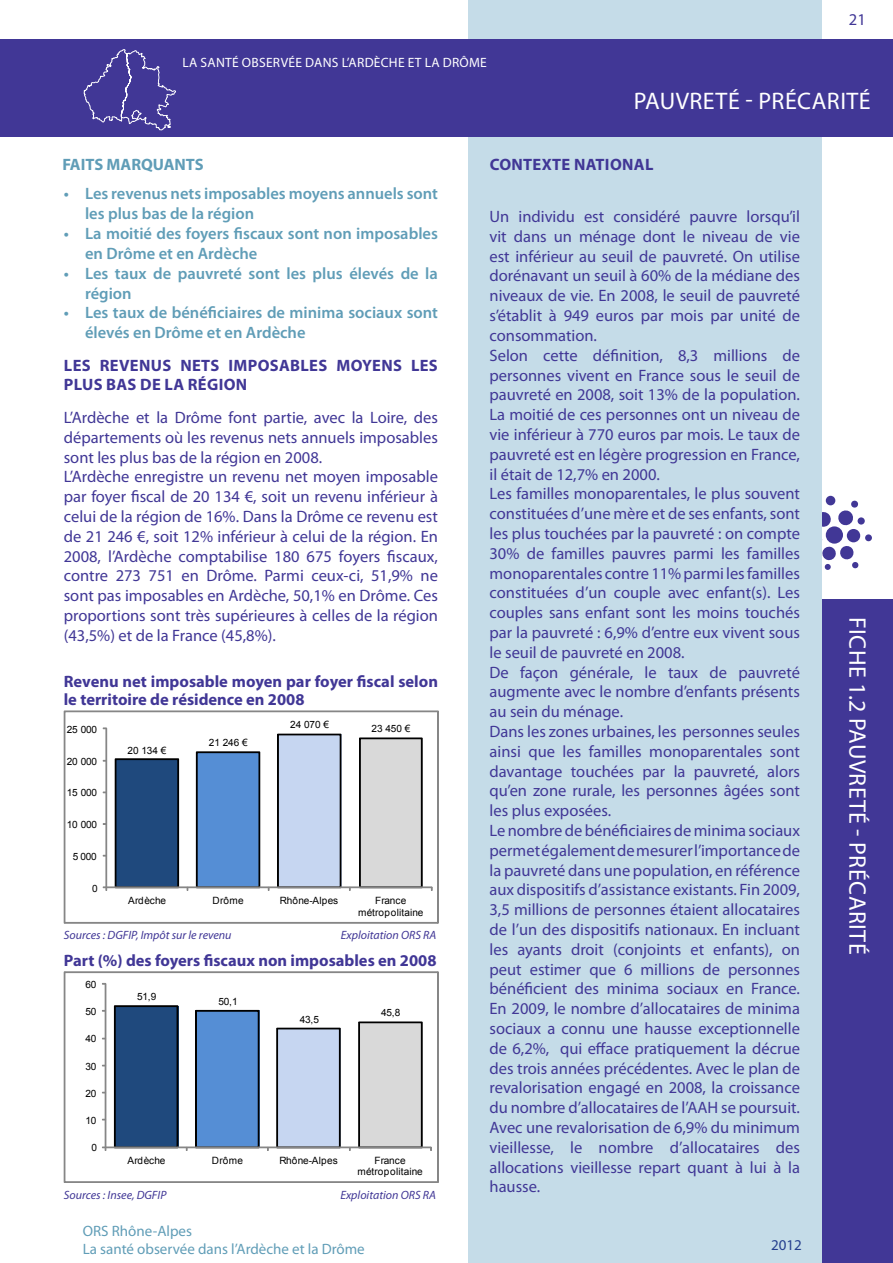
<style>
.page{position:relative;width:893px;height:1263px;background:#fff}
.page>*{position:absolute;margin:0;border:0;box-sizing:border-box;transform-origin:0 0}
.Titre_sommaire{font:24px "Myriad Pro";letter-spacing:.02em;color:#fff}
.Titre_fiche{font:24px "Myriad Pro";letter-spacing:.02em;color:#fff}
.t1{font:16.5px/19.8px "Myriad Pro";color:#413796;text-align:justify}
.Faits_marquants{font:600 16.5px/19.8px "Myriad Pro";color:#609db7}
.Titre_Graph_Tab{font:700 16.5px/18px "Myriad Pro";color:#413796}
.Titre{font:700 16.5px "Myriad Pro";letter-spacing:.02em;color:#413796}
.t2{font:700 16.5px "Myriad Pro";color:#609db7}
.Bas_de_page{font:15px "Myriad Pro";color:#609db7}
.Num_fiche{font:15px "Myriad Pro";color:#253f8e}
.t3{font:13.5px "Myriad Pro";letter-spacing:.02em;color:#fff}
.Sources{font:italic 12px "Myriad Pro";color:#413796}
.t4{font:10.05px "Arial";letter-spacing:-.02em;color:#000}
.t5{font:10.05px/11.6px "Arial";letter-spacing:.01em;color:#000;text-align:center}
.t6{font:10.05px "Arial";letter-spacing:.005em;color:#000}
</style>
<div class="page">
<div style="left:820px;top:600px;width:73px;height:663px;background:#413796"></div>
<div style="left:865px;top:534px;width:7px;height:7px;background:#413796;border-radius:50%"></div>
<div style="left:858px;top:517px;width:7px;height:8px;background:#413796;border-radius:50%"></div>
<div style="left:826px;top:496px;width:9px;height:9px;background:#413796;border-radius:50%"></div>
<svg style="left:821px;top:500px;width:38px;height:70px"></svg>
<div style="left:468px;top:0;width:353px;height:1263px;background:#c5dce8"></div>
<div style="left:0;top:40px;width:893px;height:97px;background:#413796"></div>
<svg style="left:84px;top:49px;width:92px;height:81px"></svg>
<svg style="left:64px;top:711px;width:374px;height:212px"></svg>
<svg style="left:64px;top:972px;width:374px;height:210px"></svg>
<p class="t3" style="left:183px;top:54px;width:306px">La santé observée dans l’ardèche et la Drôme</p>
<p class="t1" style="left:849px;top:9px;width:18px">21</p>
<p class="Titre_fiche" style="left:634px;top:86px;width:238px">pauvreté - précarité</p>
<p class="t2" style="left:62px;top:154px;width:143px">FAITS MARQUANTS</p>
<p class="Faits_marquants" style="left:85px;top:184px;width:354px;text-indent:-21px">• Les revenus nets imposables moyens annuels sont les plus bas de la région</p>
<p class="Faits_marquants" style="left:85px;top:223px;width:354px;text-indent:-21px">• La moitié des foyers fiscaux sont non imposables en Drôme et en Ardèche</p>
<p class="Faits_marquants" style="left:85px;top:263px;width:354px;text-indent:-21px">• Les taux de pauvreté sont les plus élevés de la région</p>
<p class="Faits_marquants" style="left:85px;top:302px;width:354px;text-indent:-21px">• Les taux de bénéficiaires de minima sociaux sont élevés en Drôme et en Ardèche</p>
<p class="Titre" style="left:64px;top:354px;width:87px">Les revenus</p>
<p class="Titre" style="left:180px;top:354px;width:257px">nets imposables moyens les</p>
<p class="Titre" style="left:64px;top:374px;width:20px">plus</p>
<p class="Titre" style="left:106px;top:374px;width:140px">bas de la région</p>
<p class="t1" style="left:64px;top:407px;width:376px">L’Ardèche et la Drôme font partie, avec la Loire, des départements où les revenus nets annuels imposables sont les plus bas de la région en 2008.</p>
<p class="t1" style="left:64px;top:467px;width:376px">L’Ardèche enregistre un revenu net moyen imposable par foyer fiscal de 20 134 €, soit un revenu inférieur à celui de la région de 16%. Dans la Drôme ce revenu est de 21 246 €, soit 12% inférieur à celui de la région. En 2008, l’Ardèche comptabilise 180 675 foyers fiscaux, contre 273 751 en Drôme. Parmi ceux-ci, 51,9% ne sont pas imposables en Ardèche, 50,1% en Drôme. Ces proportions sont très supérieures à celles de la région (43,5%) et de la France (45,8%).</p>
<p class="Titre_Graph_Tab" style="left:64px;top:672px;width:376px">Revenu net imposable moyen par foyer fiscal selon le territoire de résidence en 2008</p>
<p class="t4" style="left:67px;top:723px;width:32px">25 000</p>
<p class="t4" style="left:67px;top:754px;width:32px">20 000</p>
<p class="t4" style="left:67px;top:786px;width:32px">15 000</p>
<p class="t4" style="left:67px;top:818px;width:32px">10 000</p>
<p class="t4" style="left:73px;top:850px;width:26px">5 000</p>
<p class="t4" style="left:92px;top:882px;width:7px">0</p>
<p class="t4" style="left:128px;top:743px;width:40px">20 134 €</p>
<p class="t4" style="left:209px;top:736px;width:40px">21 246 €</p>
<p class="t4" style="left:290px;top:718px;width:40px">24 070 €</p>
<p class="t4" style="left:372px;top:722px;width:40px">23 450 €</p>
<p class="t6" style="left:128px;top:894px;width:40px">Ardèche</p>
<p class="t4" style="left:213px;top:894px;width:33px">Drôme</p>
<p class="t4" style="left:280px;top:894px;width:60px">Rhône-Alpes</p>
<p class="t5" style="left:358px;top:895px;width:67px">France métropolitaine</p>
<p class="Sources" style="left:64px;top:928px;width:169px">Sources : DGFIP, Impôt sur le revenu</p>
<p class="Sources" style="left:341px;top:928px;width:97px">Exploitation ORS RA</p>
<p class="Titre_Graph_Tab" style="left:64px;top:951px;width:374px">Part (%) des foyers fiscaux non imposables en 2008</p>
<p class="t4" style="left:137px;top:990px;width:21px">51,9</p>
<p class="t4" style="left:218px;top:994px;width:21px">50,1</p>
<p class="t4" style="left:300px;top:1012px;width:21px">43,5</p>
<p class="t4" style="left:85px;top:978px;width:12px">60</p>
<p class="t4" style="left:85px;top:1005px;width:12px">50</p>
<p class="t4" style="left:381px;top:1006px;width:21px">45,8</p>
<p class="t4" style="left:85px;top:1032px;width:12px">40</p>
<p class="t4" style="left:85px;top:1059px;width:12px">30</p>
<p class="t4" style="left:85px;top:1087px;width:12px">20</p>
<p class="t4" style="left:85px;top:1114px;width:12px">10</p>
<p class="t4" style="left:91px;top:1141px;width:7px">0</p>
<p class="t6" style="left:127px;top:1154px;width:40px">Ardèche</p>
<p class="t4" style="left:212px;top:1154px;width:33px">Drôme</p>
<p class="t4" style="left:279px;top:1154px;width:60px">Rhône-Alpes</p>
<p class="t5" style="left:358px;top:1154px;width:67px">France métropolitaine</p>
<p class="Sources" style="left:64px;top:1187px;width:104px">Sources : Insee, DGFIP</p>
<p class="Sources" style="left:340px;top:1187px;width:97px">Exploitation ORS RA</p>
<p class="Titre" style="left:490px;top:153px;width:94px">Contexte nati</p>
<p class="Titre" style="left:610px;top:153px;width:24px">onal</p>
<p class="t1" style="left:489px;top:206px;width:312px">Un individu est considéré pauvre lorsqu’il vit dans un ménage dont le niveau de vie est inférieur au seuil de pauvreté. On utilise dorénavant un seuil à 60% de la médiane des niveaux de vie. En 2008, le seuil de pauvreté s’établit à 949 euros par mois par unité de consommation.</p>
<p class="t1" style="left:489px;top:345px;width:312px">Selon cette définition, 8,3 millions de personnes vivent en France sous le seuil de pauvreté en 2008, soit 13% de la population.<br>La moitié de ces personnes ont un niveau de vie inférieur à 770 euros par mois. Le taux de pauvreté est en légère progression en France, il était de 12,7% en 2000.</p>
<p class="t1" style="left:489px;top:484px;width:312px">Les familles monoparentales, le plus souvent constituées d’une mère et de ses enfants, sont les plus touchées par la pauvreté : on compte 30% de familles pauvres parmi les familles monoparentales contre 11% parmi les familles constituées d’un couple avec enfant(s). Les couples sans enfant sont les moins touchés par la pauvreté : 6,9% d’entre eux vivent sous le seuil de pauvreté en 2008.</p>
<p class="t1" style="left:489px;top:662px;width:312px">De façon générale, le taux de pauvreté augmente avec le nombre d’enfants présents au sein du ménage.</p>
<p class="t1" style="left:489px;top:721px;width:312px">Dans les zones urbaines, les personnes seules ainsi que les familles monoparentales sont davantage touchées par la pauvreté, alors qu’en zone rurale, les personnes âgées sont les plus exposées.</p>
<p class="t1" style="left:489px;top:820px;width:312px">Le nombre de bénéficiaires de minima sociaux permet également de mesurer l’importance de la pauvreté dans une population, en référence aux dispositifs d’assistance existants. Fin 2009, 3,5 millions de personnes étaient allocataires de l’un des dispositifs nationaux. En incluant les ayants droit (conjoints et enfants), on peut estimer que 6 millions de personnes bénéficient des minima sociaux en France.<br>En 2009, le nombre d’allocataires de minima sociaux a connu une hausse exceptionnelle de 6,2%, qui efface pratiquement la décrue des trois années précédentes. Avec le plan de revalorisation engagé en 2008, la croissance du nombre d’allocataires de l’AAH</p>
<p class="t1" style="left:489px;top:1097px;width:312px;text-indent:232px">se poursuit.<br>Avec une revalorisation de 6,9% du minimum vieillesse, le nombre d’allocataires des allocations vieillesse repart quant à lui à la hausse.</p>
<p class="Bas_de_page" style="left:83px;top:1222px;width:10px">ORS</p>
<p class="Bas_de_page" style="left:112px;top:1222px;width:82px">Rhône-Alpes</p>
<p class="Bas_de_page" style="left:83px;top:1240px;width:284px">La santé observée dans l’Ardèche et la Drôme</p>
<p class="Num_fiche" style="left:771px;top:1236px;width:32px">2012</p>
<p class="Titre_sommaire" style="left:872px;top:617px;width:339px;rotate:90deg">Fiche 1.2 Pauvreté - Précarité</p>
</div>
